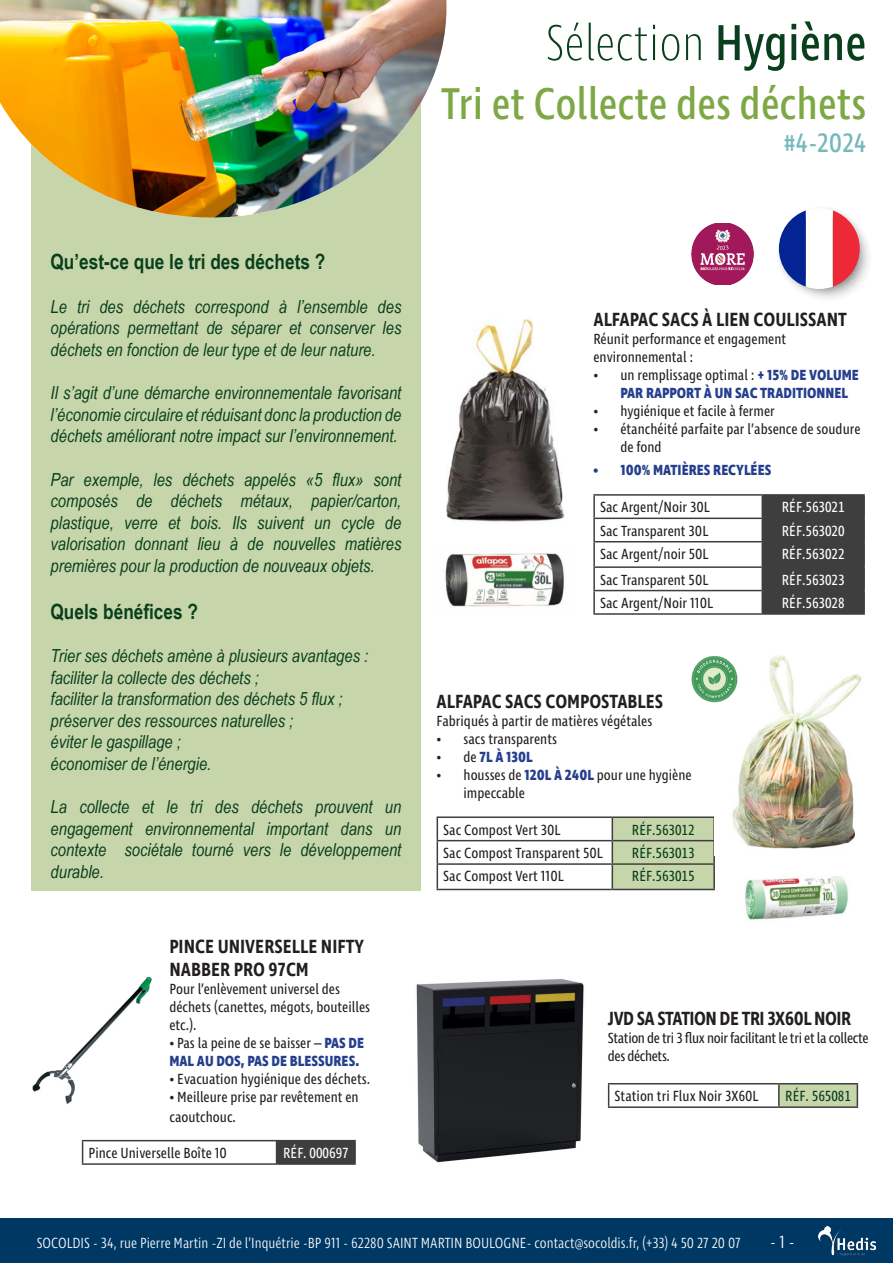
<style>
.page{position:relative;width:893px;height:1263px;background:#fff}
.page>*{position:absolute;margin:0;border:0;box-sizing:border-box;transform-origin:0 0}
.t1{font:200 51.45px "Ingra Cd";color:#093f1d}
.t2{font:45.45px "Ingra Cd";color:#7da845}
.t3{font:27.3px "Ingra Cd";color:#76b9bb}
.t4{font:700 21px "Arial Narrow";color:#093f1d}
.t5{font:600 19.5px/23.4px "Ingra Cd";color:#231f20}
.t6{font:600 19.5px "Ingra Cd";letter-spacing:-.025em;color:#231f20}
.t7{font:italic 18px/21.6px "Arial Narrow";color:#093f1d;text-align:justify}
.t8{font:300 18px "Ingra Cd";color:#fff}
.t9{font:15px/18px "Ingra Cd";color:#231f20}
.t10{font:700 15px/18px "Ingra Cd";color:#253f8e}
.t11{font:300 15px "Ingra Cd";color:#fff}
.FAMILLE{font:15px "Ingra Cd";color:#fff}
.t12{font:15px/18px "Ingra Cd";letter-spacing:-.025em;color:#231f20}
.FAMILLE-2{font:15px "Ingra Cd";color:#093f1d}
.s1{font-weight:400}
.s2{font-weight:400;color:#231f20}
.s3{font-weight:700;color:#253f8e}
</style>
<div class="page">
<div style="left:0;top:1218px;width:893px;height:45px;background:#003864"></div>
<img style="left:818px;top:1226px;width:58px;height:29px">
<div style="left:31px;top:1px;width:390px;height:890px;background:#c7d6aa"></div>
<div style="left:763px;top:496px;width:100px;height:117px;background:#3e3e3f"></div>
<hr style="left:593px;top:494px;width:169px;height:2px;background:#3e3e3f">
<hr style="left:593px;top:496px;width:2px;height:22px;background:#3e3e3f">
<hr style="left:762px;top:494px;width:103px;height:2px;background:#3e3e3f">
<hr style="left:761px;top:496px;width:2px;height:22px;background:#3e3e3f">
<hr style="left:863px;top:496px;width:2px;height:22px;background:#3e3e3f">
<hr style="left:593px;top:518px;width:169px;height:1px;background:#3e3e3f">
<hr style="left:593px;top:519px;width:2px;height:22px;background:#3e3e3f">
<hr style="left:762px;top:518px;width:103px;height:1px;background:#3e3e3f">
<hr style="left:761px;top:519px;width:2px;height:22px;background:#3e3e3f">
<hr style="left:863px;top:519px;width:2px;height:22px;background:#3e3e3f">
<hr style="left:593px;top:541px;width:169px;height:1px;background:#3e3e3f">
<hr style="left:593px;top:542px;width:2px;height:24px;background:#3e3e3f">
<hr style="left:762px;top:541px;width:103px;height:1px;background:#3e3e3f">
<hr style="left:761px;top:542px;width:2px;height:24px;background:#3e3e3f">
<hr style="left:863px;top:542px;width:2px;height:24px;background:#3e3e3f">
<hr style="left:593px;top:566px;width:169px;height:2px;background:#3e3e3f">
<hr style="left:593px;top:568px;width:2px;height:22px;background:#3e3e3f">
<hr style="left:762px;top:566px;width:103px;height:2px;background:#3e3e3f">
<hr style="left:761px;top:568px;width:2px;height:22px;background:#3e3e3f">
<hr style="left:863px;top:568px;width:2px;height:22px;background:#3e3e3f">
<hr style="left:593px;top:590px;width:169px;height:1px;background:#3e3e3f">
<hr style="left:593px;top:591px;width:2px;height:22px;background:#3e3e3f">
<hr style="left:762px;top:590px;width:103px;height:1px;background:#3e3e3f">
<hr style="left:761px;top:591px;width:2px;height:22px;background:#3e3e3f">
<hr style="left:863px;top:591px;width:2px;height:22px;background:#3e3e3f">
<hr style="left:593px;top:613px;width:169px;height:2px;background:#3e3e3f">
<hr style="left:762px;top:613px;width:103px;height:2px;background:#3e3e3f">
<svg style="left:778px;top:208px;width:90px;height:90px"></svg>
<hr style="left:437px;top:816px;width:175px;height:2px;background:#3e3e3f">
<hr style="left:612px;top:816px;width:103px;height:2px;background:#3e3e3f">
<hr style="left:713px;top:818px;width:2px;height:22px;background:#3e3e3f">
<hr style="left:437px;top:840px;width:175px;height:1px;background:#3e3e3f">
<hr style="left:612px;top:840px;width:103px;height:1px;background:#3e3e3f">
<hr style="left:713px;top:841px;width:2px;height:22px;background:#3e3e3f">
<hr style="left:437px;top:863px;width:175px;height:2px;background:#3e3e3f">
<svg style="left:437px;top:818px;width:1px;height:71px"></svg>
<hr style="left:612px;top:863px;width:103px;height:2px;background:#3e3e3f">
<svg style="left:612px;top:817px;width:102px;height:72px;background:#bdcaa2"></svg>
<hr style="left:713px;top:865px;width:2px;height:24px;background:#3e3e3f">
<hr style="left:437px;top:889px;width:175px;height:1px;background:#3e3e3f">
<hr style="left:612px;top:889px;width:103px;height:1px;background:#3e3e3f">
<img style="left:691px;top:224px;width:63px;height:61px">
<img style="left:446px;top:318px;width:119px;height:204px">
<img style="left:445px;top:553px;width:119px;height:54px">
<img style="left:732px;top:655px;width:130px;height:194px">
<img style="left:745px;top:876px;width:103px;height:44px">
<img style="left:416px;top:979px;width:168px;height:184px">
<div style="left:779px;top:1084px;width:78px;height:23px;background:#c7d6aa"></div>
<hr style="left:608px;top:1083px;width:171px;height:1px;background:#3e3e3f">
<svg style="left:608px;top:1084px;width:1px;height:22px"></svg>
<hr style="left:779px;top:1083px;width:79px;height:1px;background:#3e3e3f">
<hr style="left:778px;top:1084px;width:2px;height:22px;background:#3e3e3f">
<svg style="left:857px;top:1084px;width:1px;height:22px"></svg>
<hr style="left:608px;top:1106px;width:171px;height:2px;background:#3e3e3f">
<hr style="left:779px;top:1106px;width:79px;height:2px;background:#3e3e3f">
<img style="left:0;top:0;width:446px;height:218px">
<div style="left:277px;top:1141px;width:78px;height:23px;background:#3e3e3f"></div>
<hr style="left:82px;top:1140px;width:195px;height:1px;background:#3e3e3f">
<svg style="left:82px;top:1141px;width:1px;height:22px"></svg>
<hr style="left:277px;top:1140px;width:79px;height:1px;background:#3e3e3f">
<svg style="left:276px;top:1141px;width:1px;height:22px"></svg>
<hr style="left:354px;top:1141px;width:2px;height:22px;background:#3e3e3f">
<hr style="left:82px;top:1163px;width:195px;height:2px;background:#3e3e3f">
<hr style="left:277px;top:1163px;width:79px;height:2px;background:#3e3e3f">
<img style="left:32px;top:976px;width:120px;height:128px">
<img style="left:691px;top:655px;width:59px;height:51px">
<p class="t1" style="left:545px;top:11px;width:322px">Sélection <span class="s1">Hygiène</span></p>
<p class="t2" style="left:441px;top:76px;width:427px">Tri et Collecte des déchets</p>
<p class="t3" style="left:784px;top:126px;width:84px">#4-2024</p>
<p class="t4" style="left:51px;top:246px;width:276px">Qu’est-ce que le tri des déchets ?</p>
<p class="t7" style="left:51px;top:295px;width:352px">Le tri des déchets correspond à l’ensemble des opérations permettant de séparer et conserver les déchets en fonction de leur type et de leur nature.</p>
<p class="t7" style="left:51px;top:382px;width:352px">Il s’agit d’une démarche environnementale favorisant l’économie circulaire et réduisant donc la production de déchets améliorant notre impact sur l’environnement.</p>
<p class="t7" style="left:51px;top:468px;width:352px">Par exemple, les déchets appelés «5 flux» sont composés de déchets métaux, papier/carton, plastique, verre et bois. Ils suivent un cycle de valorisation donnant lieu à de nouvelles matières premières pour la production de nouveaux objets.</p>
<p class="t4" style="left:51px;top:595px;width:149px">Quels bénéfices ?</p>
<p class="t7" style="left:51px;top:644px;width:319px">Trier ses déchets amène à plusieurs avantages :</p>
<p class="t7" style="left:51px;top:666px;width:210px">faciliter la collecte des déchets ;</p>
<p class="t7" style="left:51px;top:688px;width:294px">faciliter la transformation des déchets 5 flux ;</p>
<p class="t7" style="left:51px;top:709px;width:244px">préserver des ressources naturelles ;</p>
<p class="t7" style="left:51px;top:731px;width:132px">éviter le gaspillage ;</p>
<p class="t7" style="left:51px;top:752px;width:162px">économiser de l’énergie.</p>
<p class="t7" style="left:51px;top:796px;width:352px">La collecte et le tri des déchets prouvent un engagement environnemental important dans un contexte sociétale tourné vers le développement durable.</p>
<p class="t5" style="left:169px;top:935px;width:196px">PINCE UNIVERSELLE NIFTY<br>NABBER PRO 97CM</p>
<p class="t9" style="left:169px;top:981px;width:202px">Pour l’enlèvement universel des déchets (canettes, mégots, bouteilles etc.).</p>
<p class="t10" style="left:169px;top:1035px;width:196px"><span class="s2">• Pas la peine de se baisser –</span> PAS DE<br>MAL AU DOS, PAS DE BLESSURES.</p>
<p class="t9" style="left:169px;top:1071px;width:202px">• Evacuation hygiénique des déchets.</p>
<p class="t9" style="left:169px;top:1088px;width:191px;line-height:19.8px">• Meilleure prise par revêtement en caoutchouc.</p>
<p class="t9" style="left:89px;top:1145px;width:140px">Pince Universelle Boîte 10</p>
<p class="FAMILLE" style="left:283px;top:1144px;width:67px">RÉF. 000697</p>
<p class="t5" style="left:593px;top:308px;width:255px">ALFAPAC SACS À LIEN COULISSANT</p>
<p class="t9" style="left:593px;top:330px;width:194px">Réunit performance et engagement environnemental :</p>
<p class="t10" style="left:620px;top:366px;width:240px;text-indent:-27px"><span class="s2">• un remplissage optimal :</span> + 15% DE VOLUME<br>PAR RAPPORT À UN SAC TRADITIONNEL</p>
<p class="t9" style="left:593px;top:402px;width:183px">• hygiénique et facile à fermer</p>
<p class="t9" style="left:620px;top:420px;width:242px;text-indent:-27px">• étanchéité parfaite par l’absence de soudure de fond</p>
<p class="t10" style="left:593px;top:462px;width:180px">• 100% MATIÈRES RECYLÉES</p>
<p class="t9" style="left:600px;top:499px;width:111px">Sac Argent/Noir 30L</p>
<p class="FAMILLE" style="left:782px;top:498px;width:64px">RÉF.563021</p>
<p class="t9" style="left:600px;top:522px;width:110px">Sac Transparent 30L</p>
<p class="FAMILLE" style="left:782px;top:521px;width:64px">RÉF.563020</p>
<p class="t9" style="left:600px;top:546px;width:110px">Sac Argent/noir 50L</p>
<p class="FAMILLE" style="left:782px;top:545px;width:64px">RÉF.563022</p>
<p class="t9" style="left:600px;top:571px;width:110px">Sac Transparent 50L</p>
<p class="FAMILLE" style="left:782px;top:570px;width:64px">RÉF.563023</p>
<p class="t9" style="left:600px;top:595px;width:115px">Sac Argent/Noir 110L</p>
<p class="FAMILLE" style="left:782px;top:594px;width:64px">RÉF.563028</p>
<p class="t5" style="left:437px;top:691px;width:228px">ALFAPAC SACS COMPOSTABLES</p>
<p class="t9" style="left:437px;top:713px;width:217px">Fabriqués à partir de matières végétales</p>
<p class="t9" style="left:437px;top:731px;width:122px">• sacs transparents</p>
<p class="t10" style="left:437px;top:749px;width:98px"><span class="s2">• de</span> 7L À 130L</p>
<p class="t9" style="left:464px;top:767px;width:230px;text-indent:-27px">• housses de <span class="s3">120L À 240L</span> pour une hygiène impeccable</p>
<p class="t9" style="left:443px;top:821px;width:119px">Sac Compost Vert 30L</p>
<p class="FAMILLE-2" style="left:632px;top:820px;width:64px">RÉF.563012</p>
<p class="t9" style="left:443px;top:845px;width:161px">Sac Compost Transparent 50L</p>
<p class="FAMILLE-2" style="left:632px;top:844px;width:64px">RÉF.563013</p>
<p class="t9" style="left:443px;top:868px;width:122px">Sac Compost Vert 110L</p>
<p class="FAMILLE-2" style="left:632px;top:867px;width:64px">RÉF.563015</p>
<p class="t6" style="left:608px;top:1006px;width:245px">JVD SA STATION DE TRI 3X60L NOIR</p>
<p class="t12" style="left:608px;top:1030px;width:262px">Station de tri 3 flux noir facilitant le tri et la collecte des déchets.</p>
<p class="t9" style="left:615px;top:1088px;width:145px">Station tri Flux Noir 3X60L</p>
<p class="FAMILLE-2" style="left:785px;top:1087px;width:67px">RÉF. 565081</p>
<p class="t11" style="left:37px;top:1233px;width:706px">SOCOLDIS - 34, rue Pierre Martin -ZI de l’Inquétrie -BP 911 - 62280 SAINT MARTIN BOULOGNE- contact@socoldis.fr, (+33) 4 50 27 20 07</p>
<p class="t8" style="left:770px;top:1230px;width:26px">- 1 -</p>
</div>
